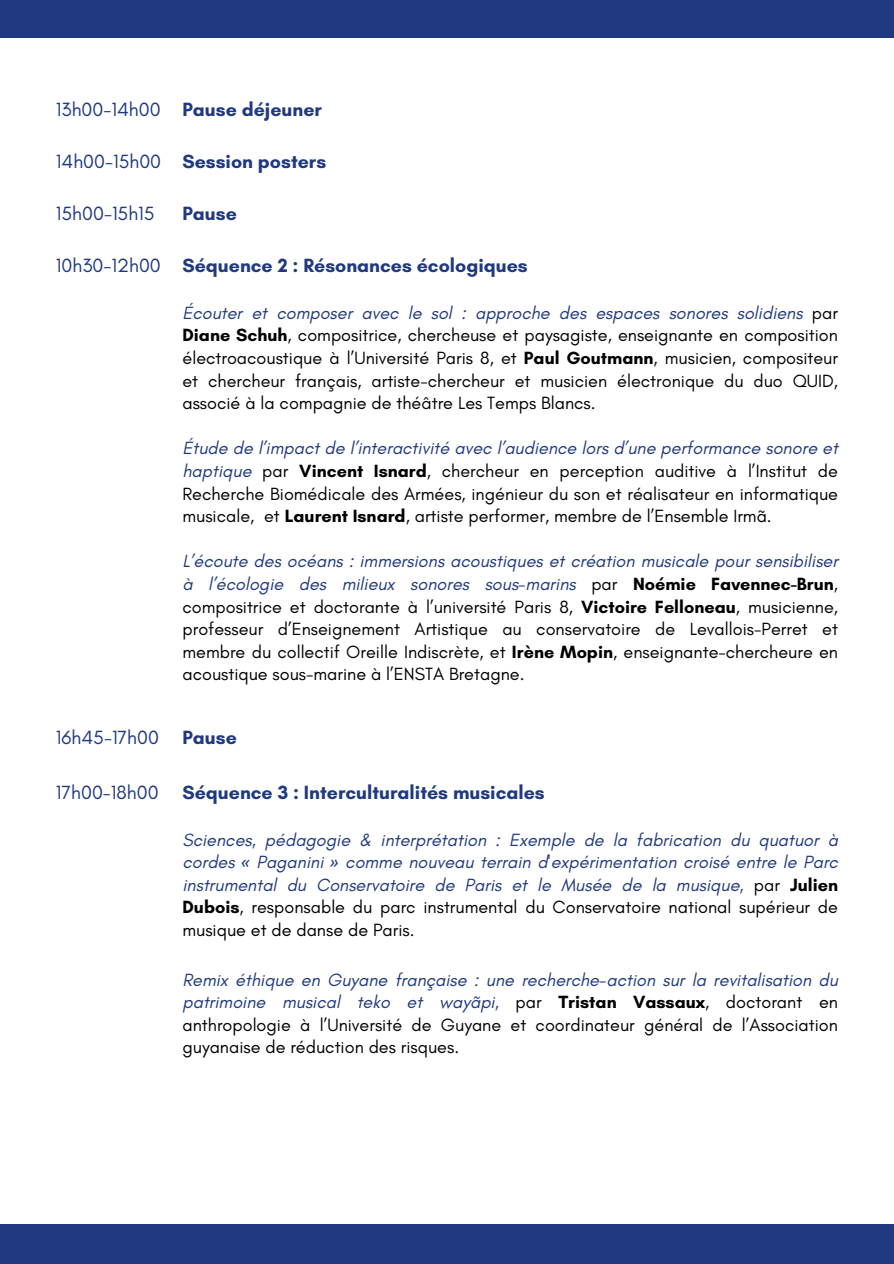
<style>
.page{position:relative;width:894px;height:1264px;background:#fff}
.page>*{position:absolute;margin:0;border:0;box-sizing:border-box;transform-origin:0 0}
.t1{font:700 19.5px "Glacial Indifference";color:#203980}
.t2{font:19.5px "Glacial Indifference";color:#203980}
.t3{font:18px/22.5px "Glacial Indifference";color:#000;text-align:justify}
.t4{font:italic 18px/22.5px "Glacial Indifference";color:#203980;text-align:justify}
.s1{font-style:italic;color:#203980}
.s2{font-weight:700}
.s3{font-family:"Noto Sans"}
.s4{font-style:normal;color:#000}
.s5{font-weight:700;font-style:normal;color:#000}
</style>
<div class="page">
<div style="left:0;top:1224px;width:893px;height:39px;background:#203980"></div>
<div style="left:0;top:0;width:893px;height:38px;background:#203980"></div>
<p class="t2" style="left:56px;top:98px;width:106px">13h00-14h00</p>
<h1 class="t1" style="left:182px;top:98px;width:141px">Pause déjeuner</h1>
<h1 class="t2" style="left:56px;top:149px;width:107px">14h00-15h00</h1>
<p class="t1" style="left:182px;top:149px;width:145px">Session posters</p>
<h1 class="t2" style="left:56px;top:201px;width:100px">15h00-15h15</h1>
<p class="t1" style="left:182px;top:201px;width:56px">Pause</p>
<h1 class="t2" style="left:56px;top:254px;width:106px">10h30-12h00</h1>
<p class="t1" style="left:182px;top:254px;width:347px">Séquence 2 : Résonances écologiques</p>
<p class="t3" style="left:182px;top:301px;width:657px"><span class="s1">Écouter et composer avec le sol : approche des espaces sonores solidiens</span> par <span class="s2">Diane Schuh</span>, compositrice, chercheuse et paysagiste, enseignante en composition électroacoustique à l’Université Paris 8, et <span class="s2">Paul Goutmann</span>, musicien, compositeur et chercheur français, artiste-chercheur et musicien électronique du duo QUID, associé à la compagnie de théâtre Les Temps Blancs.</p>
<p class="t3" style="left:182px;top:437px;width:657px"><span class="s1">Étude de l’impact de l’interactivité avec l’audience lors d’une performance sonore et haptique</span> par <span class="s2">Vincent Isnard</span>, chercheur en perception auditive à l’Institut de Recherche Biomédicale des Armées, ingénieur du son et réalisateur en informatique musicale, et <span class="s2">Laurent Isnard</span>, artiste performer, membre de l’Ensemble Irmã.</p>
<p class="t3" style="left:182px;top:550px;width:657px"><span class="s1">L’écoute des océans : immersions acoustiques et création musicale pour sensibiliser à l’écologie des milieux sonores sous-marins</span> par <span class="s2">Noémie Favennec-Brun</span>, compositrice et doctorante à l’université Paris 8, <span class="s2">Victoire Felloneau</span>, musicienne, professeur d’Enseignement Artistique au conservatoire de Levallois-Perret et membre du collectif Oreille Indiscrète, et <span class="s2">Irène Mopin</span>, enseignante-chercheure en acoustique sous-marine à l’ENSTA Bretagne.</p>
<h1 class="t2" style="left:56px;top:725px;width:104px">16h45-17h00</h1>
<p class="t1" style="left:182px;top:725px;width:56px">Pause</p>
<h1 class="t2" style="left:56px;top:780px;width:104px">17h00-18h00</h1>
<p class="t1" style="left:182px;top:780px;width:364px">Séquence 3 : Interculturalités musicales</p>
<p class="t4" style="left:182px;top:828px;width:657px">Sciences, pédagogie &amp; interprétation : Exemple de la fabrication du quatuor à cordes <span class="s3">«</span> Paganini <span class="s3">»</span> comme nouveau terrain d'expérimentation croisé entre le Parc instrumental du Conservatoire de Paris et le Musée de la musique, <span class="s4">par</span> <span class="s5">Julien Dubois</span><span class="s4">, responsable du parc instrumental du Conservatoire national supérieur de musique et de danse de Paris.</span></p>
<p class="t3" style="left:182px;top:968px;width:657px"><span class="s1">Remix éthique en Guyane française : une recherche-action sur la revitalisation du patrimoine musical teko et wayãpi,</span> par <span class="s2">Tristan Vassaux</span>, doctorant en anthropologie à l’Université de Guyane et coordinateur général de l’Association guyanaise de réduction des risques.</p>
</div>
